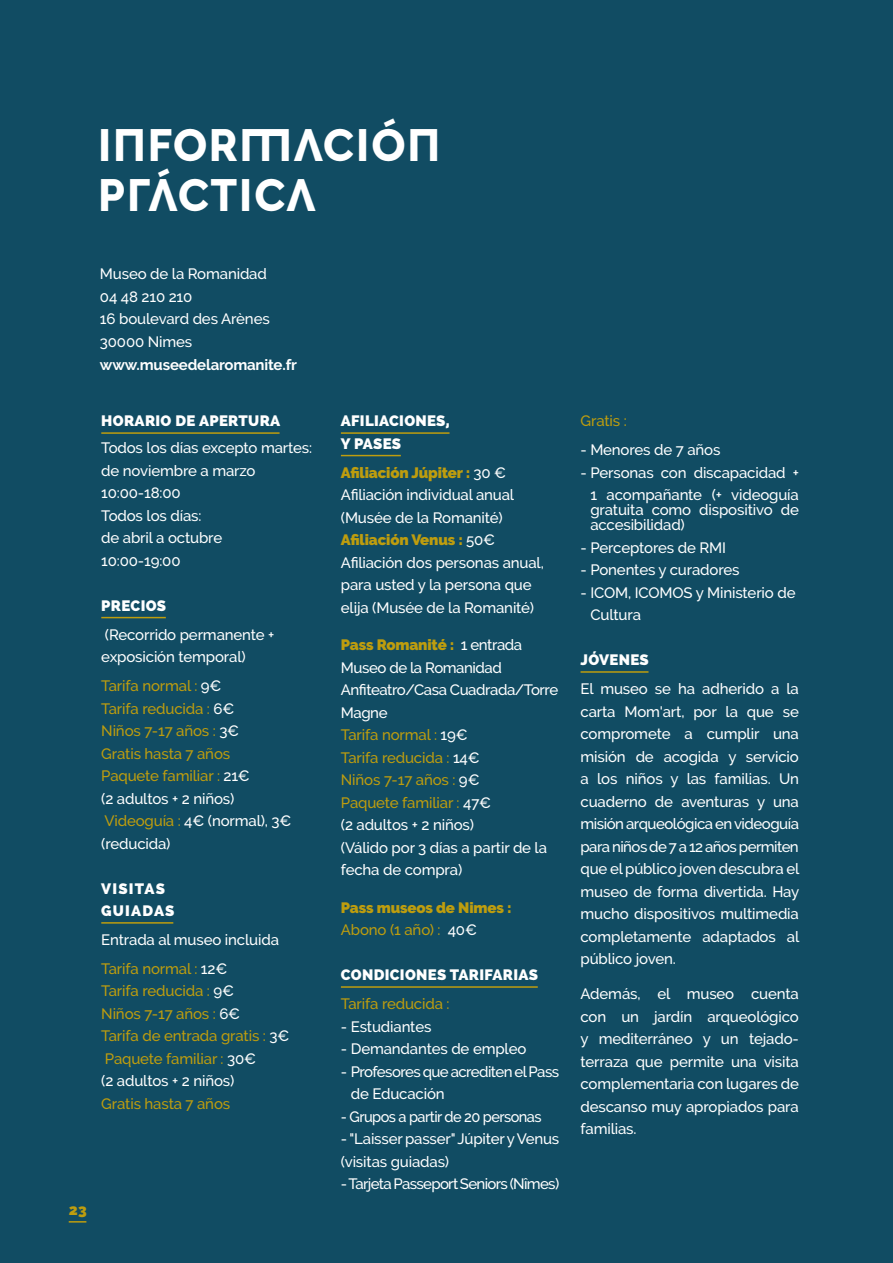
<style>
.page{position:relative;width:893px;height:1263px;background:#114c63}
.page>*{position:absolute;margin:0;border:0;box-sizing:border-box;transform-origin:0 0}
.TITRE_PAGE{font:700 45px/49.7px "Raleway Display";letter-spacing:-.02em;color:#fff;scale:.95 1}
.Texte_Blanc{font:500 15px/22.5px "Raleway";letter-spacing:-.01em;color:#fff}
.Texte_Blanc-2{font:500 15px "Raleway";letter-spacing:-.01em;color:#be9d0e}
.Texte_Blanc-3{font:500 15px/22.5px "Raleway";letter-spacing:-.03em;color:#fff}
.Intertitre___filet{font:800 15px "Raleway";letter-spacing:.02em;color:#fff}
.Texte_Blanc-4{font:500 15px/22.5px "Raleway";letter-spacing:-.04em;color:#fff}
.Texte_Blanc-5{font:900 15px "Raleway";letter-spacing:-.01em;color:#be9d0e}
.Texte_Blanc-6{font:500 15px "Raleway";letter-spacing:-.045em;color:#fff}
.Texte_Blanc-7{font:700 15px "Raleway";letter-spacing:-.01em;color:#fff}
.Texte_Blanc-8{font:800 15px "Raleway";letter-spacing:.08em;color:#fff}
.Intertitre_2___filet{font:800 15px "Raleway";letter-spacing:.08em;color:#fff}
.t1{font:800 15px "Raleway";color:#be9d0e}
.s1{color:#fff}
.s2{color:#be9d0e}
.s3{font-weight:500;color:#fff}
.s4{font-weight:900;color:#be9d0e}
</style>
<div class="page">
<hr style="left:101px;top:432px;width:179px;height:2px;background:#be9d0e">
<hr style="left:101px;top:617px;width:65px;height:1px;background:#be9d0e">
<hr style="left:101px;top:922px;width:72px;height:2px;background:#be9d0e">
<hr style="left:341px;top:432px;width:108px;height:2px;background:#be9d0e">
<hr style="left:341px;top:455px;width:60px;height:1px;background:#be9d0e">
<hr style="left:341px;top:986px;width:197px;height:2px;background:#be9d0e">
<hr style="left:580px;top:671px;width:68px;height:2px;background:#be9d0e">
<svg style="left:69px;top:1221px;width:17px;height:1px"></svg>
<p class="TITRE_PAGE" style="left:97px;top:120px;width:364px">INFORMACIÓN<br>PRÁCTICA</p>
<p class="Texte_Blanc" style="left:100px;top:262px;width:168px">Museo de la Romanidad</p>
<p class="Texte_Blanc" style="left:100px;top:285px;width:94px">04 48 210 210</p>
<p class="Texte_Blanc" style="left:100px;top:308px;width:171px">16 boulevard des Arènes<br>30000 Nimes</p>
<p class="Texte_Blanc-7" style="left:100px;top:356px;width:198px">www.museedelaromanite.fr</p>
<p class="Intertitre___filet" style="left:101px;top:412px;width:181px">HORARIO DE APERTURA</p>
<p class="Texte_Blanc" style="left:101px;top:437px;width:212px">Todos los días excepto martes: de noviembre a marzo</p>
<p class="Texte_Blanc" style="left:101px;top:482px;width:81px">10:00-18:00</p>
<p class="Texte_Blanc" style="left:101px;top:504px;width:102px">Todos los días:</p>
<p class="Texte_Blanc" style="left:101px;top:527px;width:122px">de abril a octubre</p>
<p class="Texte_Blanc" style="left:101px;top:549px;width:81px">10:00-19:00</p>
<p class="Intertitre___filet" style="left:101px;top:597px;width:66px">PRECIOS</p>
<p class="Texte_Blanc" style="left:101px;top:623px;width:175px">(Recorrido permanente + exposición temporal)</p>
<p class="Texte_Blanc-2" style="left:101px;top:677px;width:122px">Tarifa normal : <span class="s1">9€</span></p>
<p class="Texte_Blanc-2" style="left:101px;top:700px;width:134px">Tarifa reducida : <span class="s1">6€</span></p>
<p class="Texte_Blanc-2" style="left:101px;top:722px;width:139px">Niños 7-17 años : <span class="s1">3€</span></p>
<p class="Texte_Blanc-2" style="left:101px;top:745px;width:130px">Gratis hasta 7 años</p>
<p class="Texte_Blanc-2" style="left:101px;top:767px;width:150px">Paquete familiar : <span class="s1">21€</span></p>
<p class="Texte_Blanc" style="left:101px;top:787px;width:192px">(2 adultos + 2 niños)<br><span class="s2">Videoguía :</span> 4€ (normal), 3€ (reducida)</p>
<p class="Texte_Blanc-8" style="left:101px;top:880px;width:65px">VISITAS</p>
<p class="Intertitre_2___filet" style="left:101px;top:902px;width:75px">GUIADAS</p>
<p class="Texte_Blanc" style="left:101px;top:928px;width:179px">Entrada al museo incluida</p>
<p class="Texte_Blanc-2" style="left:101px;top:960px;width:128px">Tarifa normal : <span class="s1">12€</span></p>
<p class="Texte_Blanc-2" style="left:101px;top:982px;width:134px">Tarifa reducida : <span class="s1">9€</span></p>
<p class="Texte_Blanc-2" style="left:101px;top:1005px;width:140px">Niños 7-17 años : <span class="s1">6€</span></p>
<p class="Texte_Blanc-2" style="left:101px;top:1027px;width:190px">Tarifa de entrada gratis : <span class="s1">3€</span></p>
<p class="Texte_Blanc-2" style="left:105px;top:1050px;width:153px">Paquete familiar : <span class="s1">30€</span></p>
<p class="Texte_Blanc" style="left:101px;top:1070px;width:135px">(2 adultos + 2 niños)</p>
<p class="Texte_Blanc-2" style="left:101px;top:1095px;width:130px">Gratis hasta 7 años</p>
<p class="t1" style="left:69px;top:1201px;width:19px">23</p>
<p class="Intertitre___filet" style="left:341px;top:412px;width:110px">AFILIACIONES,</p>
<p class="Intertitre___filet" style="left:341px;top:435px;width:62px">Y PASES</p>
<p class="Texte_Blanc-5" style="left:341px;top:464px;width:167px">Afiliación Júpiter : <span class="s3">30 €</span></p>
<p class="Texte_Blanc" style="left:341px;top:484px;width:175px">Afiliación individual anual (Musée de la Romanité)<br><span class="s4">Afiliación Venus :</span> 50€</p>
<p class="Texte_Blanc" style="left:341px;top:551px;width:204px">Afiliación dos personas anual, para usted y la persona que elija (Musée de la Romanité)</p>
<p class="Texte_Blanc-3" style="left:341px;top:634px;width:219px"><span class="s4">Pass Romanité :</span> 1 entrada<br>Museo de la Romanidad<br>Anfiteatro/Casa Cuadrada/Torre<br>Magne</p>
<p class="Texte_Blanc-2" style="left:341px;top:726px;width:128px">Tarifa normal : <span class="s1">19€</span></p>
<p class="Texte_Blanc-2" style="left:341px;top:749px;width:140px">Tarifa reducida : <span class="s1">14€</span></p>
<p class="Texte_Blanc-2" style="left:341px;top:771px;width:140px">Niños 7-17 años : <span class="s1">9€</span></p>
<p class="Texte_Blanc-2" style="left:341px;top:794px;width:152px">Paquete familiar : <span class="s1">47€</span></p>
<p class="Texte_Blanc" style="left:341px;top:814px;width:135px">(2 adultos + 2 niños)</p>
<p class="Texte_Blanc" style="left:341px;top:836px;width:208px">(Válido por 3 días a partir de la fecha de compra)</p>
<p class="Texte_Blanc-5" style="left:341px;top:899px;width:172px">Pass museos de Nimes :</p>
<p class="Texte_Blanc-2" style="left:341px;top:921px;width:138px">Abono (1 año) : <span class="s1">40€</span></p>
<p class="Intertitre___filet" style="left:341px;top:966px;width:199px">CONDICIONES TARIFARIAS</p>
<p class="Texte_Blanc-2" style="left:341px;top:995px;width:110px">Tarifa reducida :</p>
<p class="Texte_Blanc" style="left:341px;top:1015px;width:92px">- Estudiantes</p>
<p class="Texte_Blanc" style="left:341px;top:1038px;width:187px">- Demandantes de empleo</p>
<p class="Texte_Blanc-4" style="left:351px;top:1060px;width:210px;text-indent:-10px">- Profesores que acrediten el Pass de Educación</p>
<p class="Texte_Blanc-4" style="left:341px;top:1105px;width:202px">- Grupos a partir de 20 personas</p>
<p class="Texte_Blanc" style="left:341px;top:1128px;width:220px">- "Laisser passer" Júpiter y Venus (visitas guiadas)</p>
<p class="Texte_Blanc-6" style="left:341px;top:1175px;width:220px">- Tarjeta Passeport Seniors (Nîmes)</p>
<p class="Texte_Blanc-2" style="left:580px;top:412px;width:48px">Gratis :</p>
<p class="Texte_Blanc" style="left:580px;top:439px;width:141px">- Menores de 7 años</p>
<p class="Texte_Blanc" style="left:580px;top:461px;width:220px;text-align:right">- Personas con discapacidad +<br>1 acompañante (+ videoguía</p>
<p class="Texte_Blanc" style="left:590px;top:502px;width:210px;line-height:15px">gratuita como dispositivo de accesibilidad)</p>
<p class="Texte_Blanc" style="left:580px;top:536px;width:147px">- Perceptores de RMI</p>
<p class="Texte_Blanc" style="left:580px;top:559px;width:161px">- Ponentes y curadores</p>
<p class="Texte_Blanc" style="left:590px;top:581px;width:207px;text-indent:-10px">- ICOM, ICOMOS y Ministerio de<br>Cultura</p>
<p class="Intertitre___filet" style="left:580px;top:651px;width:70px">JÓVENES</p>
<p class="Texte_Blanc" style="left:580px;top:678px;width:220px;text-align:justify">El museo se ha adherido a la carta Mom'art, por la que se compromete a cumplir una misión de acogida y servicio a los niños y las familias. Un cuaderno de aventuras y una misión arqueológica en videoguía para niños de 7 a 12 años permiten que el público joven descubra el museo de forma divertida. Hay mucho dispositivos multimedia completamente adaptados al público joven.</p>
<p class="Texte_Blanc" style="left:580px;top:983px;width:220px;text-align:justify">Además, el museo cuenta con un jardín arqueológico y mediterráneo y un tejado&shy;terraza que permite una visita complementaria con lugares de descanso muy apropiados para familias.</p>
</div>
